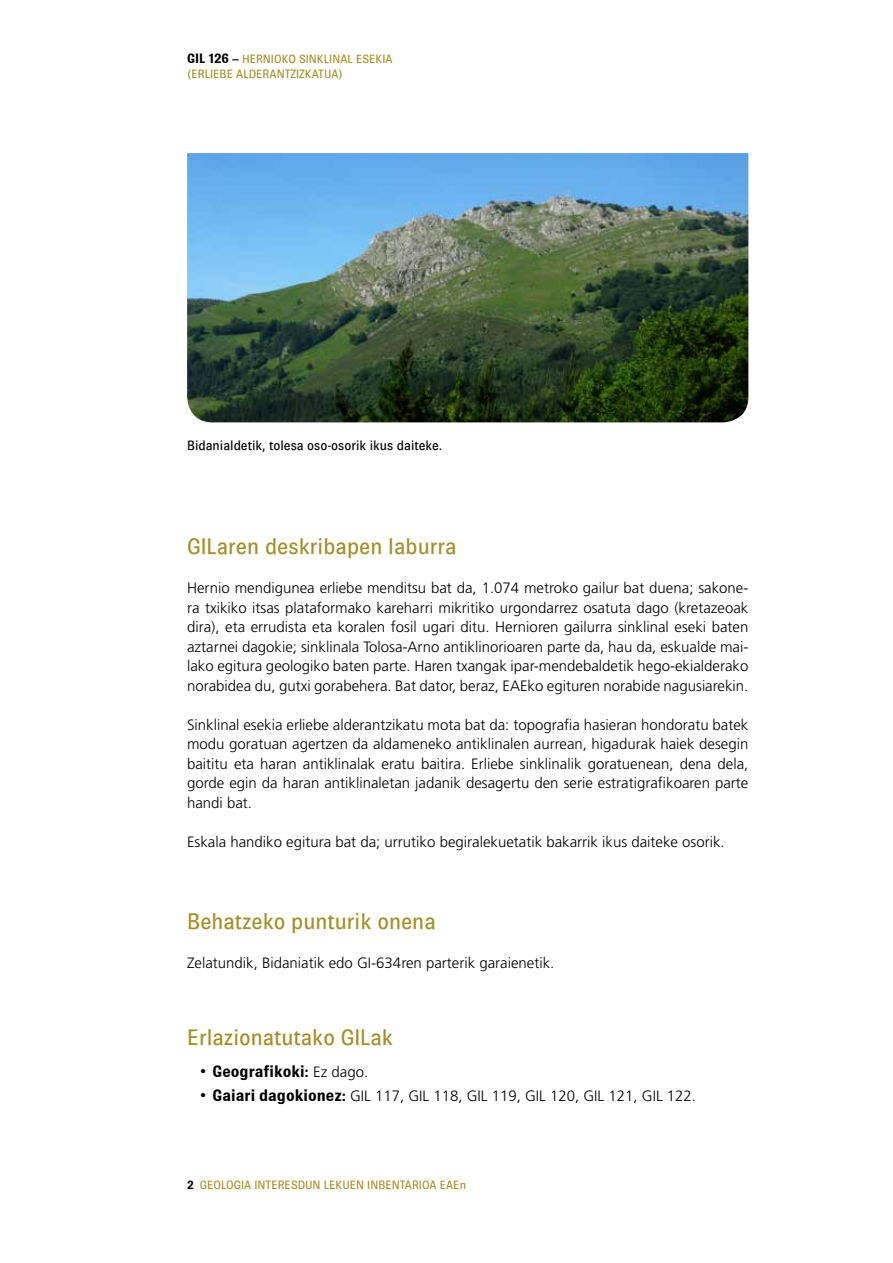
<style>
.page{position:relative;width:893px;height:1263px;background:#fff}
.page>*{position:absolute;margin:0;border:0;box-sizing:border-box;transform-origin:0 0}
.t1{font:22.5px "Brown";color:#a58d28}
.t2{font:700 16.5px "Brown";color:#000}
.t3{font:300 15px/19.5px "Frutiger";color:#000;text-align:justify}
.t4{font:13.5px "Brown";color:#000}
.t5{font:12px/15px "Brown";color:#a58d28}
.s1{font-weight:700;font-size:13.5px;color:#000}
.s2{color:#000}
.s3{font-size:15px}
.s4{font-family:"Frutiger";font-weight:300;font-size:15px}
.s5{font-family:"Brown";font-weight:700;font-size:16.5px}
.s6{font-family:"Brown";font-weight:700}
.s7{font-weight:700;color:#000}
</style>
<div class="page">
<img style="left:187px;top:153px;width:561px;height:269px">
<p class="t5" style="left:187px;top:52px;width:207px"><span class="s1">GIL 126</span> <span class="s2">–</span> Hernioko sinKlinal esekia (erliebe alderantzizkatua)</p>
<p class="t4" style="left:187px;top:438px;width:257px">Bidanialdetik, tolesa oso-osorik ikus daiteke.</p>
<h1 class="t1" style="left:187px;top:534px;width:271px">GILaren deskribapen laburra</h1>
<p class="t3" style="left:187px;top:578px;width:563px">Hernio mendigunea erliebe menditsu bat da, 1.074 metroko gailur bat duena; sakone&shy;ra txikiko itsas plataformako kareharri mikritiko urgondarrez osatuta dago (kretazeoak dira), eta errudista eta koralen fosil ugari ditu. Hernioren gailurra sinklinal eseki baten aztarnei dagokie; sinklinala Tolosa-Arno antiklinorioaren parte da, hau da, eskualde mai&shy;lako egitura geologiko baten parte. Haren txangak ipar-mendebaldetik hego-ekialderako norabidea du, gutxi gorabehera. Bat dator, beraz, EAEko egituren norabide nagusiarekin.</p>
<p class="t3" style="left:187px;top:715px;width:563px">Sinklinal esekia erliebe alderantzikatu mota bat da: topografia hasieran hondoratu batek modu goratuan agertzen da aldameneko antiklinalen aurrean, higadurak haiek desegin baititu eta haran antiklinalak eratu baitira. Erliebe sinklinalik goratuenean, dena dela, gorde egin da haran antiklinaletan jadanik desagertu den serie estratigrafikoaren parte handi bat.</p>
<p class="t3" style="left:187px;top:832px;width:539px">Eskala handiko egitura bat da; urrutiko begiralekuetatik bakarrik ikus daiteke osorik.</p>
<h1 class="t1" style="left:187px;top:909px;width:250px">Behatzeko punturik onena</h1>
<p class="t3" style="left:187px;top:953px;width:369px">Zelatundik, Bidaniatik edo GI-634ren parterik garaienetik.</p>
<h1 class="t1" style="left:187px;top:1024px;width:208px">Erlazionatutako GILak</h1>
<p class="t2" style="left:200px;top:1062px;width:170px">• Geografikoki<span class="s3">:</span> <span class="s4">Ez dago.</span></p>
<p class="t3" style="left:200px;top:1086px;width:498px"><span class="s5">• Gaiari dagokionez</span><span class="s6">:</span> GIL 117, GIL 118, GIL 119, GIL 120, GIL 121, GIL 122.</p>
<p class="t5" style="left:187px;top:1177px;width:280px"><span class="s7">2</span> Geologia Interesdun Lekuen Inbentarioa EAEn</p>
</div>
